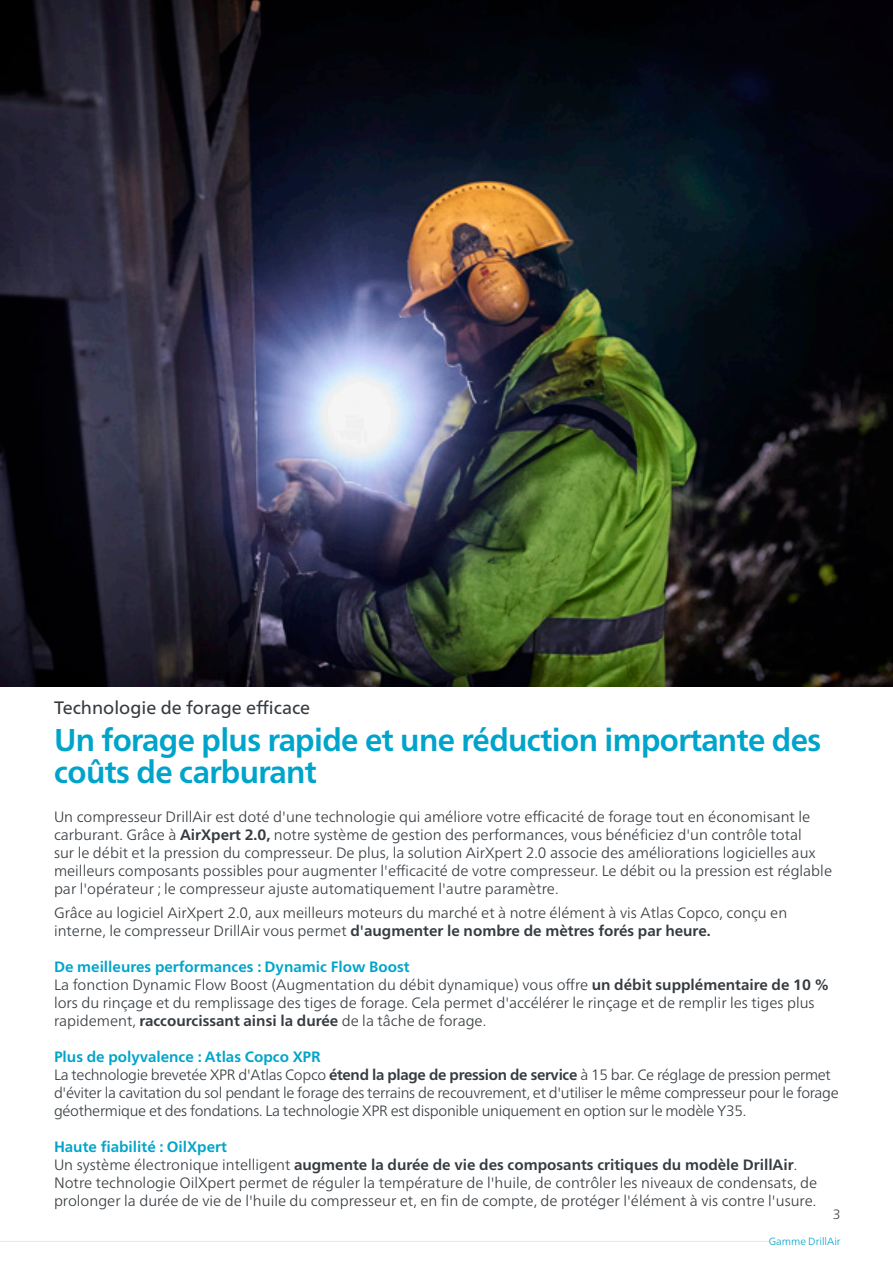
<style>
.page{position:relative;width:893px;height:1263px;background:#fff}
.page>*{position:absolute;margin:0;border:0;box-sizing:border-box;transform-origin:0 0}
.t1{font:700 31.5px/31.5px "Neue Frutiger World";letter-spacing:-.02em;color:#00a4ca}
.t2{font:18px "Neue Frutiger World";color:#353b40}
.t3{font:300 15px/18px "Neue Frutiger World";color:#353b40}
.t4{font:300 15px/18px "Neue Frutiger World";letter-spacing:-.02em;color:#353b40}
.t5{font:300 13.5px "Neue Frutiger World";color:#353b40}
.t6{font:300 10.5px "Neue Frutiger World";color:#00a4ca}
.s1{font-weight:700}
.s2{font-weight:700;color:#00a4ca}
</style>
<div class="page">
<hr style="left:0;top:1241px;width:769px;height:1px;background:#e6e7e9">
<img style="left:0;top:0;width:893px;height:687px">
<p class="t2" style="left:54px;top:693px;width:258px">Technologie de forage efficace</p>
<h1 class="t1" style="left:54px;top:724px;width:769px">Un forage plus rapide et une réduction importante des coûts de carburant</h1>
<p class="t3" style="left:54px;top:807px;width:780px">Un compresseur DrillAir est doté d'une technologie qui améliore votre efficacité de forage tout en économisant le carburant. Grâce à <span class="s1">AirXpert 2.0,</span> notre système de gestion des performances, vous bénéficiez d'un contrôle total<br>sur le débit et la pression du compresseur. De plus, la solution AirXpert 2.0 associe des améliorations logicielles aux meilleurs composants possibles pour augmenter l'efficacité de votre compresseur. Le débit ou la pression est réglable par l'opérateur ; le compresseur ajuste automatiquement l'autre paramètre.</p>
<p class="t3" style="left:54px;top:903px;width:735px">Grâce au logiciel AirXpert 2.0, aux meilleurs moteurs du marché et à notre élément à vis Atlas Copco, conçu en interne, le compresseur DrillAir vous permet <span class="s1">d'augmenter le nombre de mètres forés par heure.</span></p>
<p class="t3" style="left:54px;top:957px;width:776px"><span class="s2">De meilleures performances : Dynamic Flow Boost<br></span>La fonction Dynamic Flow Boost (Augmentation du débit dynamique) vous offre <span class="s1">un débit supplémentaire de 10 % </span>lors du rinçage et du remplissage des tiges de forage. Cela permet d'accélérer le rinçage et de remplir les tiges plus rapidement, <span class="s1">raccourcissant ainsi la durée</span> de la tâche de forage.</p>
<p class="t4" style="left:54px;top:1047px;width:786px"><span class="s2">Plus de polyvalence : Atlas Copco XPR<br></span>La technologie brevetée XPR d'Atlas Copco <span class="s1">étend la plage de pression de service</span> à 15 bar. Ce réglage de pression permet d'éviter la cavitation du sol pendant le forage des terrains de recouvrement, et d'utiliser le même compresseur pour le forage géothermique et des fondations. La technologie XPR est disponible uniquement en option sur le modèle Y35.</p>
<p class="t3" style="left:54px;top:1137px;width:765px"><span class="s2">Haute fiabilité : OilXpert<br></span>Un système électronique intelligent <span class="s1">augmente la durée de vie des composants critiques du modèle DrillAir</span>.<br>Notre technologie OilXpert permet de réguler la température de l'huile, de contrôler les niveaux de condensats, de prolonger la durée de vie de l'huile du compresseur et, en fin de compte, de protéger l'élément à vis contre l'usure.</p>
<p class="t5" style="left:833px;top:1204px;width:9px">3</p>
<p class="t6" style="left:769px;top:1233px;width:73px">Gamme DrillAir</p>
</div>
